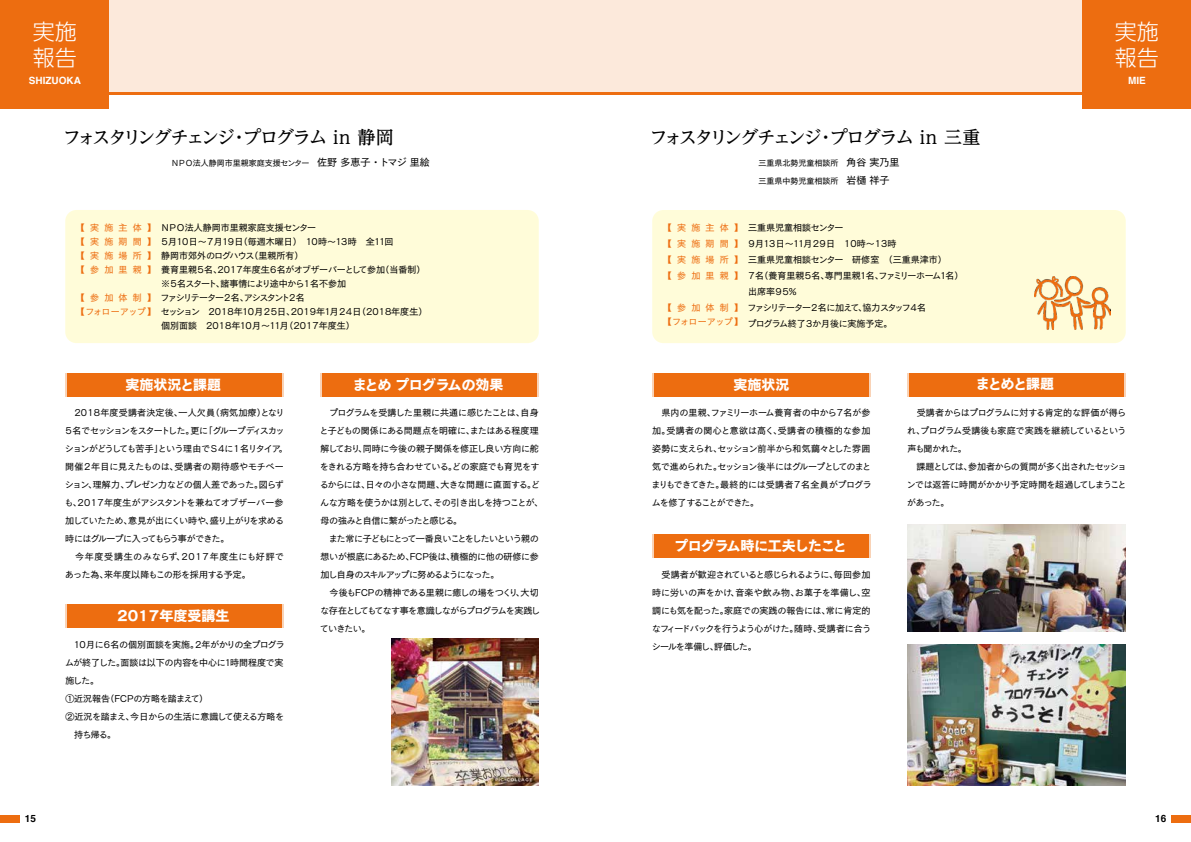
<style>
.page{position:relative;width:1191px;height:842px;background:#fff}
.page>*{position:absolute;margin:0;border:0;box-sizing:border-box;transform-origin:0 0}
.t1{font:300 22px/26px "UD Shin Go Pr 6";color:#fff}
.t2{font:500 18px "UD Reimin Pr 6";letter-spacing:-.115em;color:#000}
.t3{font:14px "New Cezanne Pro B";color:#fff}
.t4{font:14px "New Cezanne Pro B";letter-spacing:-.045em;color:#fff}
.t5{font:14px "New Cezanne Pro B";letter-spacing:-.04em;color:#fff}
.t6{font:14px "New Cezanne Pro B";letter-spacing:-.02em;color:#fff}
.t7{font:700 10px "Helvetica";color:#fff}
.t8{font:700 10px "Helvetica";color:#000}
.t9{font:9px/18px "New Cezanne Pro M";letter-spacing:-.05em;color:#000}
.t10{font:9px/18px "New Cezanne Pro M";letter-spacing:-.03em;color:#000}
.t11{font:9px/16px "New Cezanne Pro M";letter-spacing:-.07em;color:#000}
.t12{font:9px/14px "New Cezanne Pro M";letter-spacing:.58em;color:#ed6d10;text-align:justify}
.t13{font:9px/14px "New Cezanne Pro M";color:#ed6d10}
.t14{font:8px "New Cezanne Pro M";color:#000}
.s1{font-size:10px}
</style>
<div class="page">
<div style="left:0;top:0;width:1191px;height:92px;background:#fce9db"></div>
<hr style="left:0;top:92px;width:1191px;height:2px;background:#ed6d10">
<div style="left:0;top:0;width:109px;height:109px;background:#ed6d10"></div>
<div style="left:1082px;top:0;width:109px;height:109px;background:#ed6d10"></div>
<svg style="left:65px;top:605px;width:219px;height:23px"></svg>
<div style="left:67px;top:605px;width:214px;height:23px;background:#ed6d10"></div>
<svg style="left:320px;top:373px;width:219px;height:23px"></svg>
<div style="left:322px;top:373px;width:214px;height:23px;background:#ed6d10"></div>
<svg style="left:65px;top:373px;width:219px;height:23px"></svg>
<div style="left:67px;top:373px;width:214px;height:23px;background:#ed6d10"></div>
<div style="left:65px;top:210px;width:474px;height:133px;background:#fffcd9;border-radius:11px"></div>
<div style="left:654px;top:373px;width:214px;height:23px;background:#ed6d10"></div>
<div style="left:909px;top:373px;width:214px;height:23px;background:#ed6d10"></div>
<div style="left:654px;top:535px;width:214px;height:23px;background:#ed6d10"></div>
<div style="left:652px;top:210px;width:473px;height:133px;background:#fffcd9;border-radius:11px"></div>
<img style="left:1034px;top:276px;width:76px;height:53px">
<img style="left:907px;top:644px;width:218px;height:141px">
<img style="left:907px;top:525px;width:218px;height:106px">
<img style="left:391px;top:638px;width:147px;height:147px">
<div style="left:0;top:815px;width:20px;height:7px;background:#ed6d10"></div>
<div style="left:1171px;top:815px;width:20px;height:7px;background:#ed6d10"></div>
<h1 class="t1" style="left:33px;top:18px;width:45px">実施報告</h1>
<p class="t7" style="left:29px;top:73px;width:54px">SHIZUOKA</p>
<h2 class="t2" style="left:63px;top:122px;width:332px">フォスタリングチェンジ・プログラム in 静岡</h2>
<p class="t14" style="left:171px;top:156px;width:260px">ＮＰＯ法人静岡市里親家庭支援センター　<span class="s1">佐野 多恵子 ・ トマジ 里絵</span></p>
<p class="t12" style="left:76px;top:220px;width:82px">【実施主体】【実施期間】【実施場所】【参加里親】</p>
<p class="t13" style="left:76px;top:290px;width:82px">【参加体制】【フォローアップ】</p>
<p class="t9" style="left:160px;top:220px;width:269px;line-height:14px">ＮＰＯ法人静岡市里親家庭支援センター<br>５月１０日～７月１９日（毎週木曜日）　１０時～１３時　全１１回<br>静岡市郊外のログハウス（里親所有）<br>養育里親５名、2017年度生６名がオブザーバーとして参加（当番制）※５名スタート、諸事情により途中から1名不参加<br>ファシリテーター２名、アシスタント２名<br>セッション　2018年１０月２５日、2019年１月２４日（2018年度生）個別面談　2018年１０月～１１月（2017年度生）</p>
<h3 class="t3" style="left:125px;top:372px;width:97px">実施状況と課題</h3>
<p class="t9" style="left:64px;top:402px;width:225px">　2018年度受講者決定後、一人欠員（病気加療）となり<br>５名でセッションをスタートした。更に「グループディスカッションがどうしても苦手」という理由でＳ４に1名リタイア。開催２年目に見えたものは、受講者の期待感やモチベーション、理解力、プレゼン力などの個人差であった。図らずも、2017年度生がアシスタントを兼ねてオブザーバー参加していたため、意見が出にくい時や、盛り上がりを求める時にはグループに入ってもらう事ができた。<br>　今年度受講生のみならず、2017年度生にも好評であった為、来年度以降もこの形を採用する予定。</p>
<h3 class="t3" style="left:117px;top:604px;width:114px">2017年度受講生</h3>
<p class="t9" style="left:65px;top:634px;width:221px">　１０月に６名の個別面談を実施。２年がかりの全プログラムが終了した。面談は以下の内容を中心に１時間程度で実施した。<br>①近況報告（FCPの方略を踏まえて）<br>②近況を踏まえ、今日からの生活に意識して使える方略を　持ち帰る。</p>
<h3 class="t5" style="left:353px;top:372px;width:152px">まとめ プログラムの効果</h3>
<p class="t9" style="left:319px;top:402px;width:225px">　プログラムを受講した里親に共通に感じたことは、自身と子どもの関係にある問題点を明確に、またはある程度理解しており、同時に今後の親子関係を修正し良い方向に舵をきれる方略を持ち合わせている。どの家庭でも育児をするからには、日々の小さな問題、大きな問題に直面する。どんな方略を使うかは別として、その引き出しを持つことが、母の強みと自信に繋がったと感じる。<br>　また常に子どもにとって一番良いことをしたいという親の想いが根底にあるため、FCP後は、積極的に他の研修に参加し自身のスキルアップに努めるようになった。<br>　今後もFCPの精神である里親に癒しの場をつくり、大切な存在としてもてなす事を意識しながらプログラムを実践していきたい。</p>
<h1 class="t1" style="left:1115px;top:18px;width:45px">実施報告</h1>
<h2 class="t2" style="left:649px;top:122px;width:332px">フォスタリングチェンジ・プログラム in 三重</h2>
<p class="t14" style="left:758px;top:156px;width:143px">三重県北勢児童相談所　<span class="s1">角谷 実乃里</span></p>
<p class="t14" style="left:758px;top:174px;width:133px">三重県中勢児童相談所　<span class="s1">岩樋 祥子</span></p>
<p class="t12" style="left:663px;top:219px;width:82px;line-height:16px">【実施主体】【実施期間】【実施場所】【参加里親】</p>
<p class="t13" style="left:663px;top:300px;width:82px">【参加体制】【フォローアップ】</p>
<p class="t11" style="left:747px;top:219px;width:218px">三重県児童相談センター<br>９月１３日～１１月２９日　10時～13時<br>三重県児童相談センター　研修室　（三重県津市）<br>７名（養育里親５名、専門里親１名、ファミリーホーム１名）出席率９５%<br>ファシリテーター２名に加えて、協力スタッフ４名<br>プログラム終了３か月後に実施予定。</p>
<h3 class="t6" style="left:733px;top:372px;width:57px">実施状況</h3>
<h3 class="t6" style="left:975px;top:372px;width:80px">まとめと課題</h3>
<p class="t7" style="left:1128px;top:73px;width:19px">MIE</p>
<p class="t10" style="left:651px;top:402px;width:222px">　県内の里親、ファミリーホーム養育者の中から７名が参加。受講者の関心と意欲は高く、受講者の積極的な参加姿勢に支えられ、セッション前半から和気藹々とした雰囲気で進められた。セッション後半にはグループとしてのまとまりもできてきた。最終的には受講者７名全員がプログラムを修了することができた。</p>
<h3 class="t4" style="left:674px;top:534px;width:174px">プログラム時に工夫したこと</h3>
<p class="t9" style="left:652px;top:564px;width:221px;text-align:justify">　受講者が歓迎されていると感じられるように、毎回参加時に労いの声をかけ、音楽や飲み物、お菓子を準備し、空調にも気を配った。家庭での実践の報告には、常に肯定的なフィードバックを行うよう心がけた。随時、受講者に合うシールを準備し、評価した。</p>
<p class="t9" style="left:906px;top:402px;width:221px">　受講者からはプログラムに対する肯定的な評価が得られ、プログラム受講後も家庭で実践を継続しているという声も聞かれた。<br>　課題としては、参加者からの質問が多く出されたセッションでは返答に時間がかかり予定時間を超過してしまうことがあった。</p>
<p class="t8" style="left:25px;top:810px;width:13px">15</p>
<p class="t8" style="left:1155px;top:810px;width:13px">16</p>
</div>
